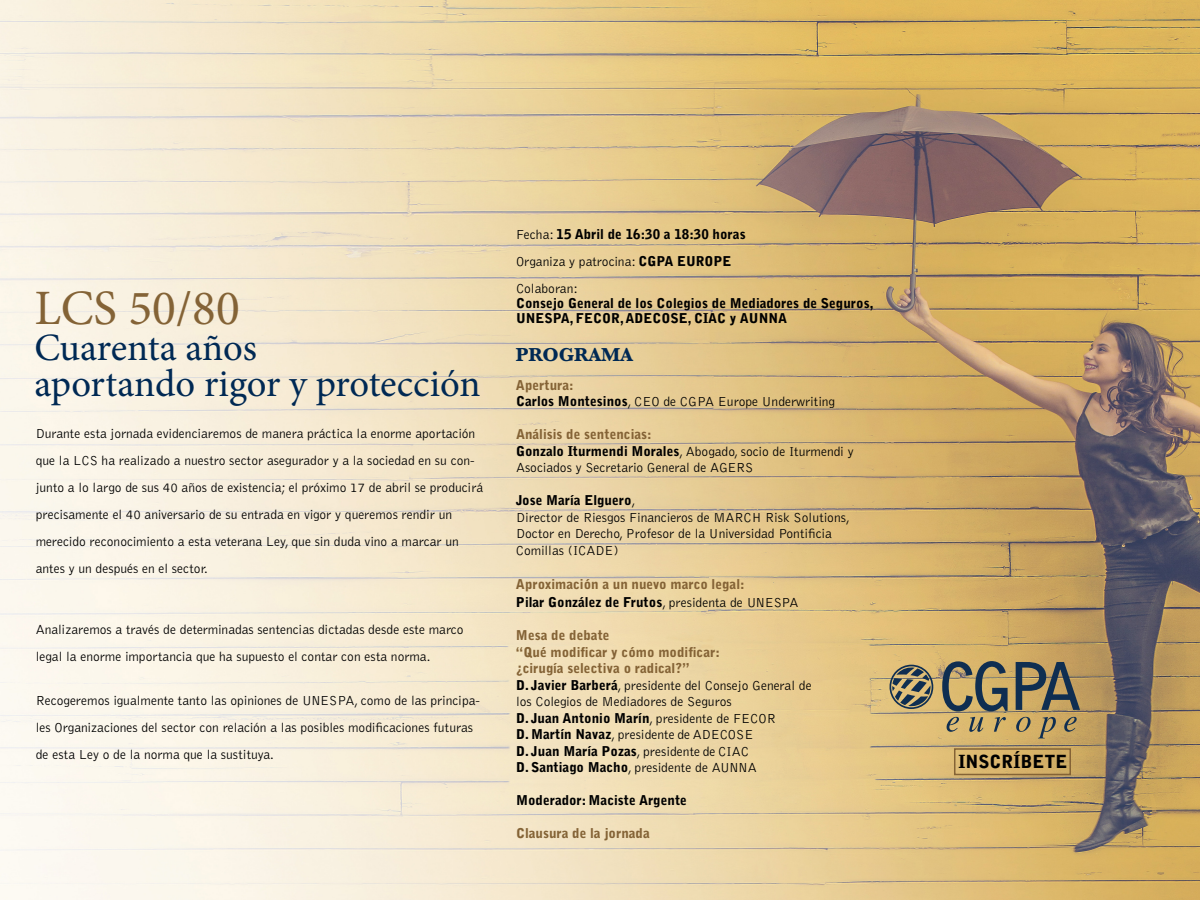
<style>
.page{position:relative;width:1200px;height:900px;background:#fff}
.page>*{position:absolute;margin:0;border:0;box-sizing:border-box;transform-origin:0 0}
.t1{font:49.5px "Minion Pro";color:#846336}
.t2{font:38.7px/36px "Minion Pro";letter-spacing:-.005em;color:#002954}
.t3{font:700 19.5px "Baskerville";color:#002954}
.t4{font:900 18px "Bell Gothic Std";color:#000}
.t5{font:300 13.5px/16.5px "Bell Gothic Std";color:#000}
.t6{font:900 13.5px/15px "Bell Gothic Std";color:#000}
.t7{font:900 13.5px/18px "Bell Gothic Std";color:#846336}
.s1{font-weight:900}
.s2{font-weight:900;color:#846336}
.s3{color:#000}
.s4{font-weight:300;color:#000}
</style>
<div class="page">
<img style="left:0;top:0;width:1200px;height:900px">
<svg style="left:942px;top:661px;width:66px;height:50px;background:#867f61"></svg>
<svg style="left:1016px;top:662px;width:64px;height:48px;background:#77705a"></svg>
<svg style="left:887px;top:665px;width:46px;height:44px;background:#8f8669"></svg>
<svg style="left:947px;top:717px;width:12px;height:15px"></svg>
<svg style="left:969px;top:717px;width:14px;height:15px"></svg>
<svg style="left:994px;top:717px;width:12px;height:15px"></svg>
<svg style="left:1016px;top:717px;width:15px;height:15px"></svg>
<svg style="left:1038px;top:717px;width:18px;height:21px"></svg>
<svg style="left:1064px;top:717px;width:13px;height:15px"></svg>
<div style="left:954px;top:748px;width:117px;height:27px;border:2px solid #846336"></div>
<p class="t1" style="left:34px;top:275px;width:207px">LCS 50/80</p>
<p class="t2" style="left:34px;top:330px;width:448px">Cuarenta años<br>aportando rigor y protección</p>
<p class="t5" style="left:36px;top:420px;width:449px;line-height:27px">Durante esta jornada evidenciaremos de manera práctica la enorme aportación que la LCS ha realizado a nuestro sector asegurador y a la sociedad en su con&shy;junto a lo largo de sus 40 años de existencia; el próximo 17 de abril se producirá precisamente el 40 aniversario de su entrada en vigor y queremos rendir un merecido reconocimiento a esta veterana Ley, que sin duda vino a marcar un antes y un después en el sector.</p>
<p class="t5" style="left:36px;top:616px;width:429px;line-height:27px">Analizaremos a través de determinadas sentencias dictadas desde este marco legal la enorme importancia que ha supuesto el contar con esta norma.</p>
<p class="t5" style="left:36px;top:687px;width:446px;line-height:27px">Recogeremos igualmente tanto las opiniones de UNESPA, como de las principa&shy;les Organizaciones del sector con relación a las posibles modificaciones futuras de esta Ley o de la norma que la sustituya.</p>
<p class="t5" style="left:516px;top:222px;width:231px;line-height:27px">Fecha: <span class="s1">15 Abril de 16:30 a 18:30 horas<br></span>Organiza y patrocina: <span class="s1">CGPA EUROPE<br></span>Colaboran:</p>
<p class="t6" style="left:516px;top:296px;width:359px">Consejo General de los Colegios de Mediadores de Seguros,<br>UNESPA, FECOR, ADECOSE, CIAC y AUNNA</p>
<p class="t3" style="left:516px;top:341px;width:118px">PROGRAMA</p>
<p class="t5" style="left:516px;top:377px;width:321px"><span class="s2">Apertura:<br></span><span class="s1">Carlos Montesinos</span>, CEO de CGPA Europe Underwriting</p>
<p class="t5" style="left:516px;top:427px;width:339px"><span class="s2">Análisis de sentencias:<br></span><span class="s1">Gonzalo Iturmendi Morales</span>, Abogado, socio de Iturmendi y<br>Asociados y Secretario General de AGERS</p>
<p class="t5" style="left:516px;top:493px;width:335px"><span class="s1">Jose María Elguero</span>,<br>Director de Riesgos Financieros de MARCH Risk Solutions, Doctor en Derecho, Profesor de la Universidad Pontificia Comillas (ICADE)</p>
<p class="t7" style="left:516px;top:575px;width:284px">Aproximación a un nuevo marco legal:<br><span class="s3">Pilar González de Frutos</span><span class="s4">, presidenta de UNESPA</span></p>
<p class="t5" style="left:516px;top:628px;width:297px"><span class="s2">Mesa de debate<br>“Qué modificar y cómo modificar:<br>¿cirugía selectiva o radical?”<br></span><span class="s1">D. Javier Barberá</span>, presidente del Consejo General de los Colegios de Mediadores de Seguros<br><span class="s1">D. Juan Antonio Marín</span>, presidente de FECOR<br><span class="s1">D. Martín Navaz</span>, presidente de ADECOSE<br><span class="s1">D. Juan María Pozas</span>, presidente de CIAC<br><span class="s1">D. Santiago Macho</span>, presidente de AUNNA</p>
<p class="t6" style="left:516px;top:793px;width:173px">Moderador: Maciste Argente</p>
<p class="t7" style="left:516px;top:824px;width:135px">Clausura de la jornada</p>
<p class="t4" style="left:958px;top:751px;width:111px">INSCRÍBETE</p>
</div>
